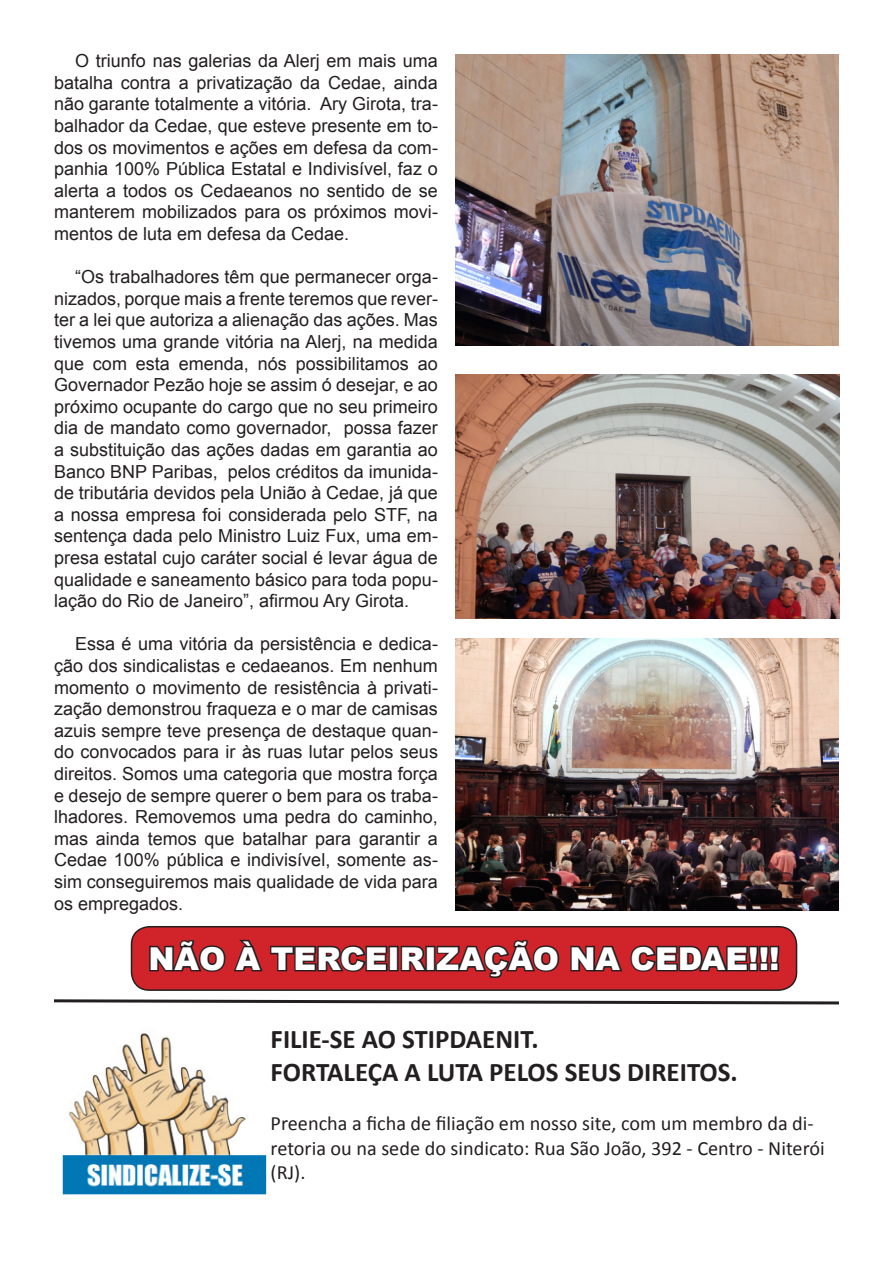
<style>
.page{position:relative;width:893px;height:1263px;background:#fff}
.page>*{position:absolute;margin:0;border:0;box-sizing:border-box;transform-origin:0 0}
.t1{font:900 31.5px "Arial";color:#fff}
.t2{font:700 27px "Calibri";color:#231f20}
.t3{font:20.25px/24.3px "Calibri";color:#231f20}
.t4{font:18px/21.6px "Arial";color:#231f20;text-align:justify}
</style>
<div class="page">
<img style="left:62px;top:1032px;width:209px;height:168px">
<svg style="left:54px;top:999px;width:785px;height:6px"></svg>
<img style="left:455px;top:54px;width:384px;height:291px">
<img style="left:455px;top:374px;width:384px;height:244px">
<img style="left:455px;top:638px;width:384px;height:272px">
<div style="left:131px;top:927px;width:665px;height:63px;background:#d1232a;border-radius:18px"></div>
<div style="left:131px;top:926px;width:666px;height:65px;border:2px solid #231f20;border-radius:18px"></div>
<svg style="left:149px;top:939px;width:240px;height:33px"></svg>
<div style="left:389px;top:946px;width:10px;height:25px;border:3px solid #231f20"></div>
<svg style="left:400px;top:940px;width:160px;height:38px"></svg>
<svg style="left:570px;top:945px;width:210px;height:27px"></svg>
<p class="t4" style="left:54px;top:50px;width:385px;text-indent:21px">O triunfo nas galerias da Alerj em mais uma batalha contra a privatização da Cedae, ainda não garante totalmente a vitória. Ary Girota, tra&shy;balhador da Cedae, que esteve presente em to&shy;dos os movimentos e ações em defesa da com&shy;panhia 100% Pública Estatal e Indivisível, faz o alerta a todos os Cedaeanos no sentido de se manterem mobilizados para os próximos movi&shy;mentos de luta em defesa da Cedae.</p>
<p class="t4" style="left:54px;top:266px;width:385px;text-indent:21px">“Os trabalhadores têm que permanecer orga&shy;nizados, porque mais a frente teremos que rever&shy;ter a lei que autoriza a alienação das ações. Mas tivemos uma grande vitória na Alerj, na medida que com esta emenda, nós possibilitamos ao Governador Pezão hoje se assim ó desejar, e ao próximo ocupante do cargo que no seu primeiro dia de mandato como governador, possa fazer a substituição das ações dadas em garantia ao Banco BNP Paribas, pelos créditos da imunida&shy;de tributária devidos pela União à Cedae, já que a nossa empresa foi considerada pelo STF, na sentença dada pelo Ministro Luiz Fux, uma em&shy;presa estatal cujo caráter social é levar água de qualidade e saneamento básico para toda popu&shy;lação do Rio de Janeiro”, afirmou Ary Girota.</p>
<p class="t4" style="left:54px;top:633px;width:385px;text-indent:21px">Essa é uma vitória da persistência e dedica&shy;ção dos sindicalistas e cedaeanos. Em nenhum momento o movimento de resistência à privati&shy;zação demonstrou fraqueza e o mar de camisas azuis sempre teve presença de destaque quan&shy;do convocados para ir às ruas lutar pelos seus direitos. Somos uma categoria que mostra força e desejo de sempre querer o bem para os traba&shy;lhadores. Removemos uma pedra do caminho, mas ainda temos que batalhar para garantir a Cedae 100% pública e indivisível, somente as&shy;sim conseguiremos mais qualidade de vida para os empregados.</p>
<p class="t1" style="left:148px;top:936px;width:633px">NÃO À TERCEIRIZAÇÃO NA CEDAE!!!</p>
<p class="t2" style="left:271px;top:1022px;width:270px">FILIE-SE AO STIPDAENIT.</p>
<p class="t2" style="left:271px;top:1054px;width:469px">FORTALEÇA A LUTA PELOS SEUS DIREITOS.</p>
<p class="t3" style="left:271px;top:1111px;width:556px">Preencha a ficha de filiação em nosso site, com um membro da di&shy;retoria ou na sede do sindicato: Rua São João, 392 - Centro - Niterói (RJ).</p>
</div>
